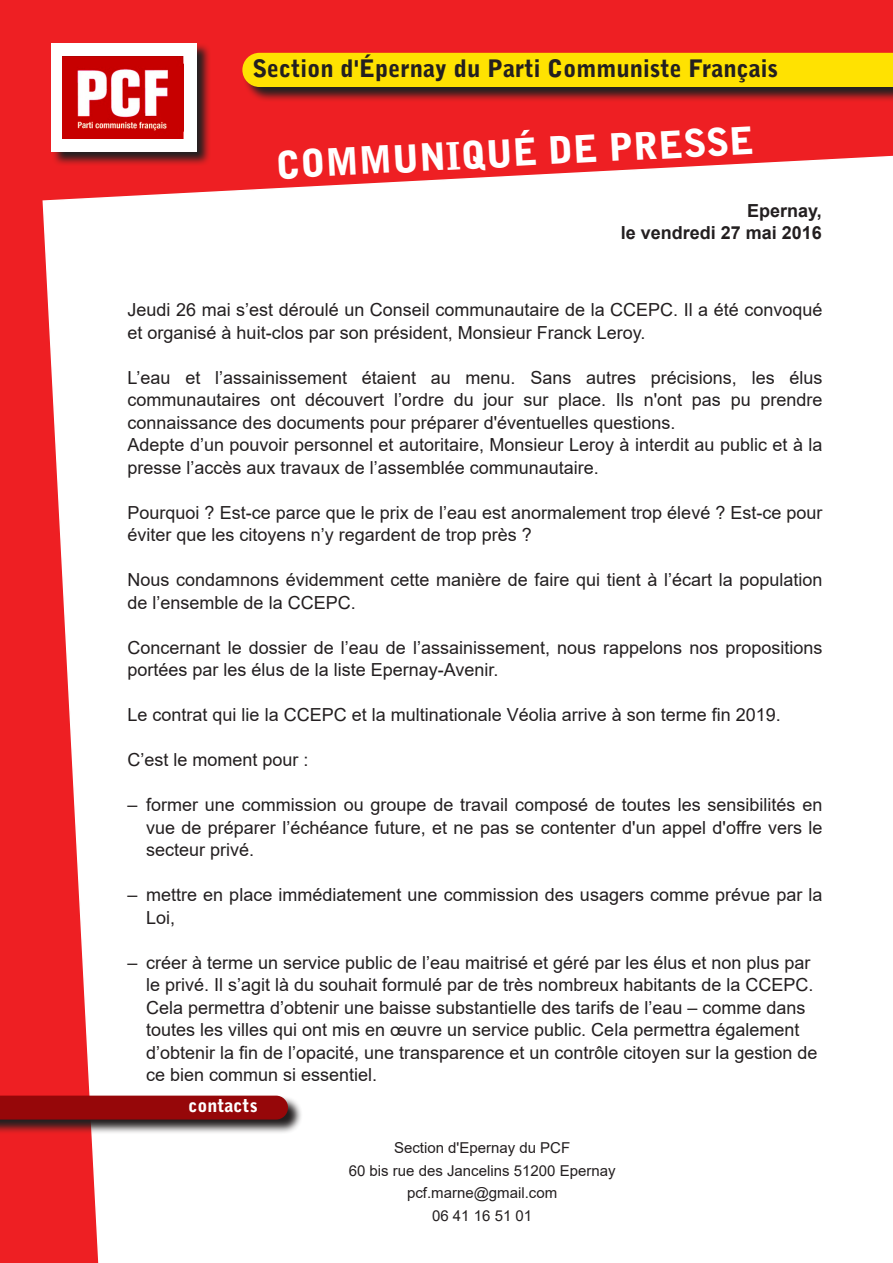
<style>
.page{position:relative;width:893px;height:1263px;background:#ee1f23}
.page>*{position:absolute;margin:0;border:0;box-sizing:border-box;transform-origin:0 0}
.t1{font:900 37.5px "Bell Gothic Std";color:#fff}
.t2{font:900 24px "Bell Gothic Std";color:#231f20}
.t3{font:18px/22.5px "Arial";color:#231f20}
.t4{font:700 18px/22.5px "Arial";color:#231f20;text-align:right}
.t5{font:900 18px "Bell Gothic Std";color:#fff}
.t6{font:15px/22.5px "Arial";color:#231f20;text-align:center}
</style>
<div class="page">
<div style="left:42px;top:155px;width:851px;height:1108px;background:#fff"></div>
<img style="left:51px;top:44px;width:161px;height:122px">
<div style="left:51px;top:43px;width:146px;height:108px;background:#fff"></div>
<img style="left:62px;top:56px;width:122px;height:83px">
<img style="left:0;top:1095px;width:303px;height:39px">
<div style="left:0;top:1095px;width:288px;height:24px;background:#960709"></div>
<img style="left:247px;top:87px;width:646px;height:14px">
<div style="left:242px;top:53px;width:651px;height:34px;background:#ffe201"></div>
<h2 class="t2" style="left:252px;top:59px;width:527px">Section d'Épernay du Parti Communiste Français</h2>
<h1 class="t1" style="left:275px;top:151px;width:481px;rotate:-3deg">COMMUNIQUÉ DE PRESSE</h1>
<p class="t4" style="left:621px;top:199px;width:203px">Epernay,<br>le vendredi 27 mai 2016</p>
<p class="t3" style="left:128px;top:299px;width:696px">Jeudi 26 mai s’est déroulé un Conseil communautaire de la CCEPC. Il a été convoqué et organisé à huit-clos par son président, Monsieur Franck Leroy.</p>
<p class="t3" style="left:128px;top:366px;width:696px">L’eau et l’assainissement étaient au menu. Sans autres précisions, les élus communautaires ont découvert l’ordre du jour sur place. Ils n'ont pas pu prendre connaissance des documents pour préparer d'éventuelles questions.<br>Adepte d’un pouvoir personnel et autoritaire, Monsieur Leroy à interdit au public et à la presse l’accès aux travaux de l’assemblée communautaire.</p>
<p class="t3" style="left:128px;top:501px;width:696px">Pourquoi ? Est-ce parce que le prix de l’eau est anormalement trop élevé ? Est-ce pour éviter que les citoyens n’y regardent de trop près ?</p>
<p class="t3" style="left:128px;top:569px;width:696px">Nous condamnons évidemment cette manière de faire qui tient à l’écart la population de l’ensemble de la CCEPC.</p>
<p class="t3" style="left:128px;top:636px;width:696px">Concernant le dossier de l’eau de l’assainissement, nous rappelons nos propositions portées par les élus de la liste Epernay-Avenir.</p>
<p class="t3" style="left:128px;top:704px;width:655px">Le contrat qui lie la CCEPC et la multinationale Véolia arrive à son terme fin 2019.</p>
<p class="t3" style="left:128px;top:749px;width:183px">C’est le moment pour :</p>
<p class="t3" style="left:146px;top:794px;width:678px;text-align:justify;text-indent:-19px">– former une commission ou groupe de travail composé de toutes les sensibilités en vue de préparer l’échéance future, et ne pas se contenter d'un appel d'offre vers le secteur privé.</p>
<p class="t3" style="left:146px;top:884px;width:678px;text-indent:-19px">– mettre en place immédiatement une commission des usagers comme prévue par la<br>Loi,</p>
<p class="t3" style="left:146px;top:951px;width:673px;text-indent:-19px">– créer à terme un service public de l’eau maitrisé et géré par les élus et non plus par le privé. Il s’agit là du souhait formulé par de très nombreux habitants de la CCEPC.<br>Cela permettra d’obtenir une baisse substantielle des tarifs de l’eau – comme dans toutes les villes qui ont mis en œuvre un service public. Cela permettra également d’obtenir la fin de l’opacité, une transparence et un contrôle citoyen sur la gestion de ce bien commun si essentiel.</p>
<p class="t5" style="left:189px;top:1098px;width:71px">contacts</p>
<p class="t6" style="left:349px;top:1137px;width:268px">Section d'Epernay du PCF<br>60 bis rue des Jancelins 51200 Epernay pcf.marne@gmail.com<br>06 41 16 51 01</p>
</div>
